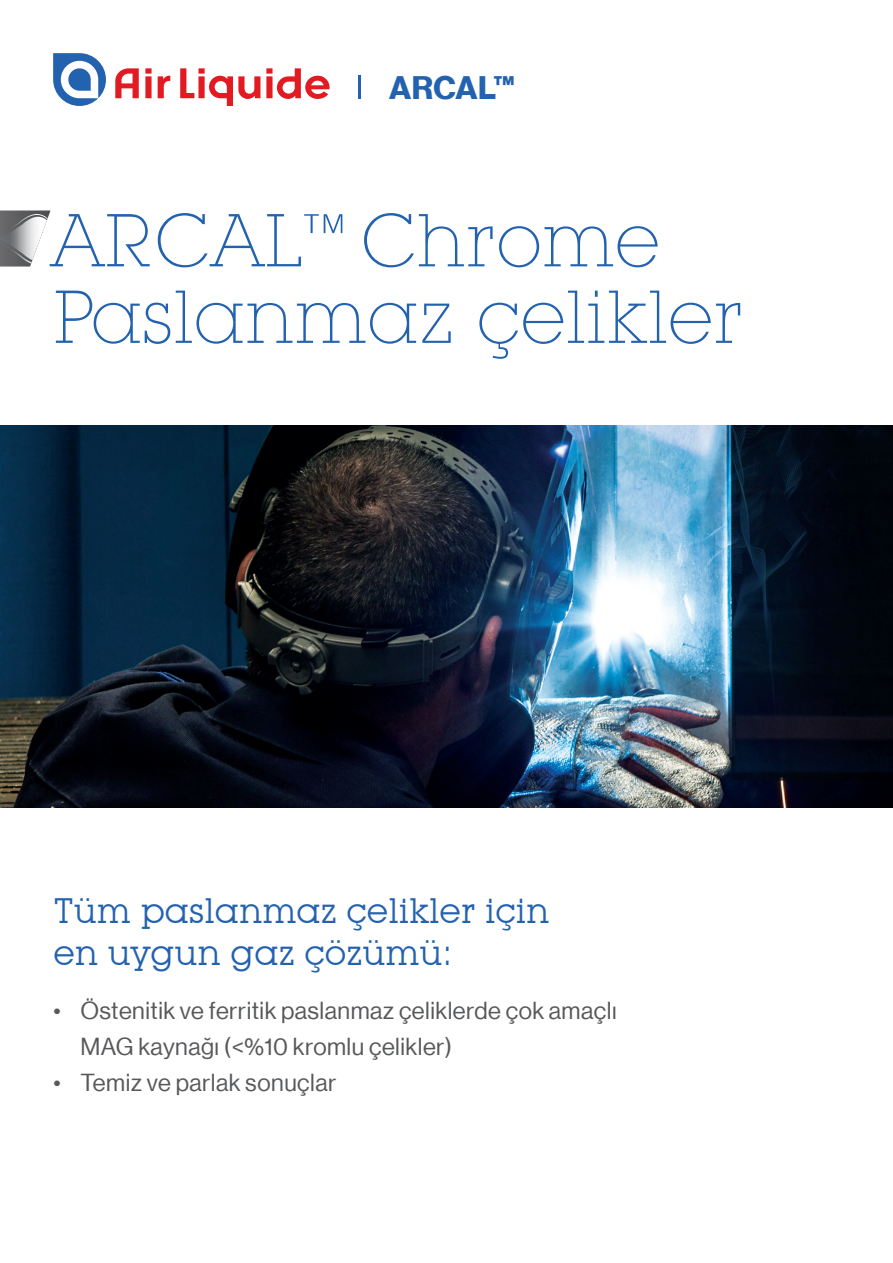
<style>
.page{position:relative;width:893px;height:1263px;background:#fff}
.page>*{position:absolute;margin:0;border:0;box-sizing:border-box;transform-origin:0 0}
.t1{font:300 73.5px/76.5px "Lubalin Graph IT Cby BT Xtra";color:#2362af}
.t2{font:34.5px/42px "Lubalin Graph IT Cby BT";color:#2362af}
.t3{font:31.8px "N Haas Grotesk DS Pro 75 Bd";letter-spacing:.015em;color:#2362af}
.t4{font:24px/36px "N Haas Grotesk DS Pro 55 Rg";letter-spacing:.02em;color:#57585a}
</style>
<div class="page">
<hr style="left:358px;top:75px;width:2px;height:24px;background:#2362af">
<img style="left:0;top:425px;width:893px;height:383px">
<svg style="left:0;top:210px;width:51px;height:57px"></svg>
<svg style="left:53px;top:53px;width:53px;height:53px"></svg>
<svg style="left:158px;top:76px;width:12px;height:22px"></svg>
<svg style="left:145px;top:68px;width:7px;height:30px"></svg>
<svg style="left:115px;top:68px;width:24px;height:30px"></svg>
<svg style="left:180px;top:68px;width:80px;height:38px"></svg>
<svg style="left:266px;top:68px;width:64px;height:31px"></svg>
<h3 class="t3" style="left:389px;top:69px;width:128px">ARCAL™</h3>
<h1 class="t1" style="left:53px;top:201px;width:692px">Arcal™ Chrome<br>Paslanmaz çelikler</h1>
<h2 class="t2" style="left:53px;top:890px;width:497px">Tüm paslanmaz çelikler için en uygun gaz çözümü:</h2>
<p class="t4" style="left:80px;top:992px;width:538px;text-indent:-27px">• Östenitik ve ferritik paslanmaz çeliklerde çok amaçlı<br>MAG kaynağı (&lt;%10 kromlu çelikler)</p>
<p class="t4" style="left:53px;top:1064px;width:285px">• Temiz ve parlak sonuçlar</p>
</div>
